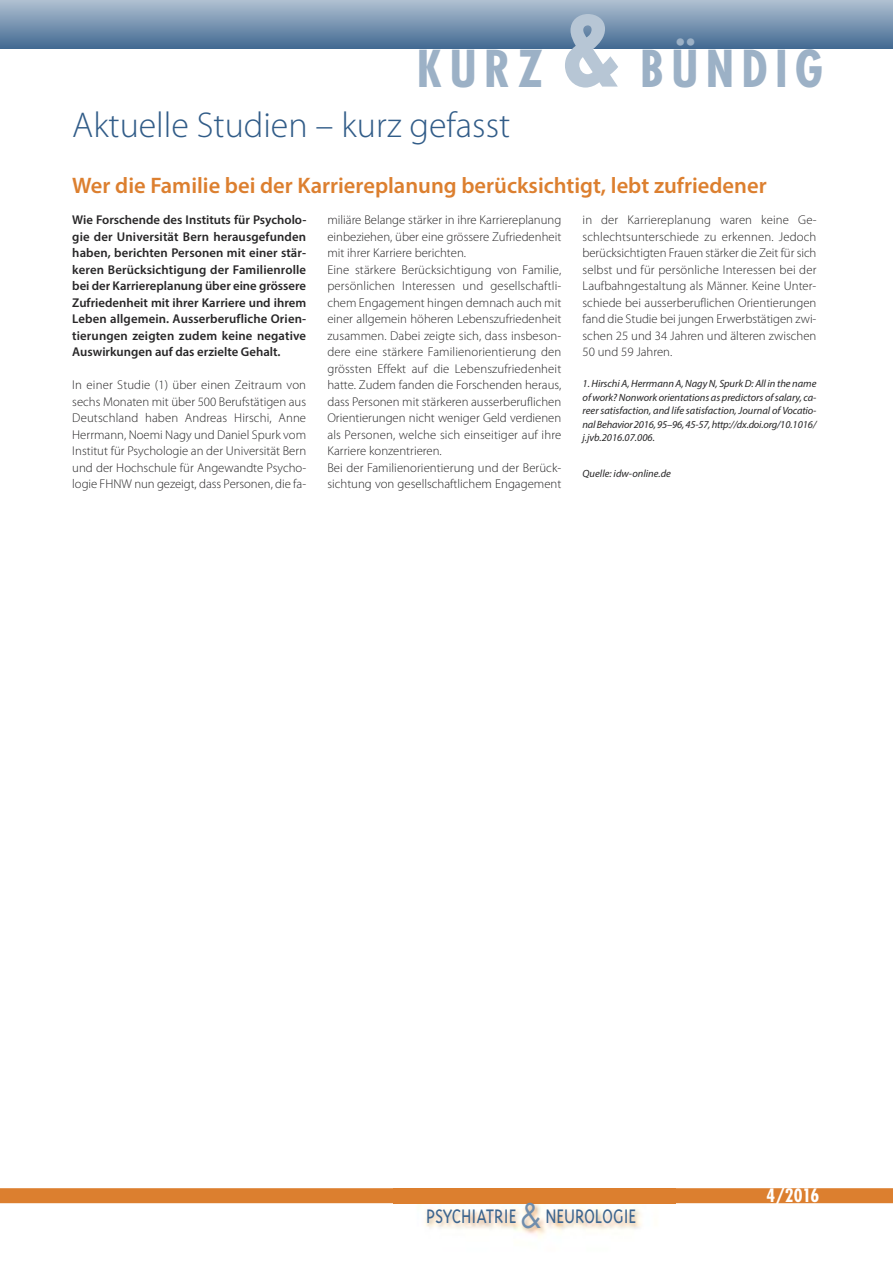
<style>
.page{position:relative;width:893px;height:1263px;background:#fff}
.page>*{position:absolute;margin:0;border:0;box-sizing:border-box;transform-origin:0 0}
.t1{font:700 condensed 49.5px "Futura";letter-spacing:.15em;color:#9cb1c6}
.t2{font:300 36px "Myriad Pro";color:#315c88}
.t3{font:600 22.5px "Myriad Pro";color:#dc7f2f}
.t4{font:300 22.5px "Triplex";color:#3b648e;scale:.88 1}
.t5{font:700 condensed 18px "Futura";color:#fff}
.t6{font:300 12.75px/16.5px "Myriad Pro";color:#272627;text-align:justify}
.t7{font:600 12.75px/16.5px "Myriad Pro";color:#272627;text-align:justify}
.t8{font:italic 10.5px/13.5px "Myriad Pro";letter-spacing:-.005em;color:#272627;text-align:justify}
.s1{font-size:99px;color:#b7c6d5}
.s2{font-family:"Futura";font-weight:400;font-size:33px;color:#6f8dac}
</style>
<div class="page">
<div style="left:0;top:1188px;width:893px;height:15px;background:#dc7f2f"></div>
<img style="left:393px;top:1203px;width:282px;height:34px">
<div style="left:0;top:0;width:893px;height:48px;background:linear-gradient(to bottom,#b0c0d1,#466c94)"></div>
<h1 class="t1" style="left:417px;top:47px;width:407px">KURZ <span class="s1">&amp;</span> BÜNDIG</h1>
<h2 class="t2" style="left:72px;top:112px;width:439px">Aktuelle Studien – kurz gefasst</h2>
<h3 class="t3" style="left:72px;top:177px;width:696px">Wer die Familie bei der Karriereplanung berücksichtigt, lebt zufriedener</h3>
<p class="t7" style="left:72px;top:213px;width:236px">Wie Forschende des Instituts für Psycholo&shy;gie der Universität Bern herausgefunden haben, berichten Personen mit einer stär&shy;keren Berücksichtigung der Familienrolle bei der Karriereplanung über eine grössere Zufriedenheit mit ihrer Karriere und ihrem Leben allgemein. Ausserberufliche Orien&shy;tierungen zeigten zudem keine negative Auswirkungen auf das erzielte Gehalt.</p>
<p class="t6" style="left:72px;top:377px;width:235px">In einer Studie (1) über einen Zeitraum von sechs Monaten mit über 500 Berufstätigen aus Deutschland haben Andreas Hirschi, Anne Herrmann, Noemi Nagy und Daniel Spurk vom Institut für Psychologie an der Universität Bern und der Hochschule für Angewandte Psycho&shy;logie FHNW nun gezeigt, dass Personen, die fa-</p>
<p class="t6" style="left:327px;top:213px;width:235px;text-align:left">miliäre Belange stärker in ihre Karriereplanung einbeziehen, über eine grössere Zufriedenheit mit ihrer Karriere berichten.<br>Eine stärkere Berücksichtigung von Familie, persönlichen Interessen und gesellschaftli&shy;chem Engagement hingen demnach auch mit einer allgemein höheren Lebenszufriedenheit zusammen. Dabei zeigte sich, dass insbeson&shy;dere eine stärkere Familienorientierung den grössten Effekt auf die Lebenszufriedenheit hatte. Zudem fanden die Forschenden heraus, dass Personen mit stärkeren ausserberuflichen Orientierungen nicht weniger Geld verdienen als Personen, welche sich einseitiger auf ihre Karriere konzentrieren.<br>Bei der Familienorientierung und der Berück&shy;sichtung von gesellschaftlichem Engagement</p>
<p class="t6" style="left:583px;top:213px;width:236px">in der Karriereplanung waren keine Ge&shy;schlechtsunterschiede zu erkennen. Jedoch berücksichtigten Frauen stärker die Zeit für sich selbst und für persönliche Interessen bei der Laufbahngestaltung als Männer. Keine Unter&shy;schiede bei ausserberuflichen Orientierungen fand die Studie bei jungen Erwerbstätigen zwi&shy;schen 25 und 34 Jahren und älteren zwischen 50 und 59 Jahren.</p>
<p class="t8" style="left:583px;top:378px;width:235px">1.Hirschi A,Herrmann A,NagyN, SpurkD: All in the name of work?Nonwork orientations as predictors ofsalary, ca&shy;reer satisfaction, and life satisfaction, Journal of Vocatio&shy;nalBehavior2016,95–96,45-57,http://dx.doi.org/10.1016/ j.jvb.2016.07.006.</p>
<p class="t8" style="left:583px;top:467px;width:90px">Quelle: idw-online.de</p>
<h3 class="t4" style="left:426px;top:1202px;width:240px">PSYCHIATRIE <span class="s2">&amp;</span> NEUROLOGIE</h3>
<h3 class="t5" style="left:766px;top:1188px;width:55px">4/2016</h3>
</div>
